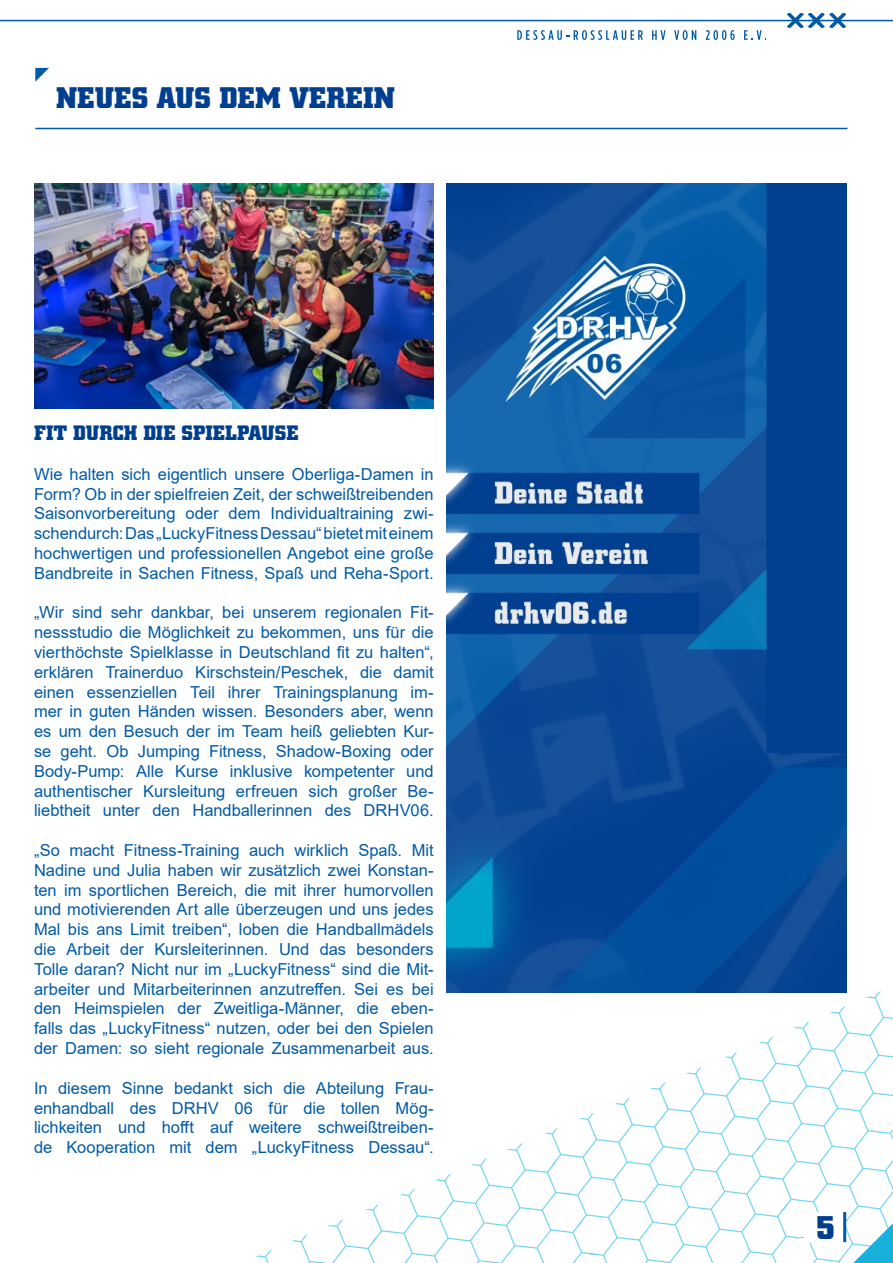
<style>
.page{position:relative;width:893px;height:1263px;background:#fff}
.page>*{position:absolute;margin:0;border:0;box-sizing:border-box;transform-origin:0 0}
.t1{font:700 33px "Square Slabserif 711 Pro";color:#003f90}
.t2{font:700 30px "Square Slabserif 711 Pro";color:#003f90}
.t3{font:700 21px "Square Slabserif 711 Pro";color:#003f90}
.t4{font:16.5px/19.8px "Arial";color:#005aa7;text-align:justify}
</style>
<div class="page">
<hr style="left:0;top:20px;width:893px;height:1px;background:#005aa7">
<svg style="left:518px;top:30px;width:125px;height:10px"></svg>
<svg style="left:652px;top:30px;width:13px;height:10px"></svg>
<svg style="left:674px;top:30px;width:22px;height:10px"></svg>
<svg style="left:706px;top:30px;width:29px;height:10px"></svg>
<svg style="left:744px;top:30px;width:22px;height:10px"></svg>
<svg style="left:787px;top:13px;width:59px;height:15px"></svg>
<svg style="left:255px;top:982px;width:638px;height:281px"></svg>
<svg style="left:35px;top:68px;width:14px;height:14px"></svg>
<hr style="left:35px;top:128px;width:812px;height:1px;background:#005aa7">
<img style="left:34px;top:184px;width:400px;height:225px">
<img style="left:446px;top:184px;width:400px;height:809px">
<h2 class="t2" style="left:56px;top:78px;width:340px">NEUES AUS DEM VEREIN</h2>
<p class="t3" style="left:34px;top:419px;width:266px">FIT DURCH DIE SPIELPAUSE</p>
<p class="t4" style="left:34px;top:464px;width:401px">Wie halten sich eigentlich unsere Oberliga-Damen in Form? Ob in der spielfreien Zeit, der schweißtreibenden Saisonvorbereitung oder dem Individualtraining zwi&shy;schendurch: Das „LuckyFitness Dessau“ bietet mit einem hochwertigen und professionellen Angebot eine große Bandbreite in Sachen Fitness, Spaß und Reha-Sport.</p>
<p class="t4" style="left:34px;top:603px;width:401px">„Wir sind sehr dankbar, bei unserem regionalen Fit&shy;nessstudio die Möglichkeit zu bekommen, uns für die vierthöchste Spielklasse in Deutschland fit zu halten“, erklären Trainerduo Kirschstein/Peschek, die damit einen essenziellen Teil ihrer Trainingsplanung im&shy;mer in guten Händen wissen. Besonders aber, wenn es um den Besuch der im Team heiß geliebten Kur&shy;se geht. Ob Jumping Fitness, Shadow-Boxing oder Body-Pump: Alle Kurse inklusive kompetenter und authentischer Kursleitung erfreuen sich großer Be&shy;liebtheit unter den Handballerinnen des DRHV06.</p>
<p class="t4" style="left:34px;top:840px;width:401px">„So macht Fitness-Training auch wirklich Spaß. Mit Nadine und Julia haben wir zusätzlich zwei Konstan&shy;ten im sportlichen Bereich, die mit ihrer humorvollen und motivierenden Art alle überzeugen und uns jedes Mal bis ans Limit treiben“, loben die Handballmädels die Arbeit der Kursleiterinnen. Und das besonders Tolle daran? Nicht nur im „LuckyFitness“ sind die Mit&shy;arbeiter und Mitarbeiterinnen anzutreffen. Sei es bei den Heimspielen der Zweitliga-Männer, die eben&shy;falls das „LuckyFitness“ nutzen, oder bei den Spielen der Damen: so sieht regionale Zusammenarbeit aus.</p>
<p class="t4" style="left:34px;top:1078px;width:401px">In diesem Sinne bedankt sich die Abteilung Frau&shy;enhandball des DRHV 06 für die tollen Mög&shy;lichkeiten und hofft auf weitere schweißtreiben&shy;de Kooperation mit dem „LuckyFitness Dessau“.</p>
<h1 class="t1" style="left:816px;top:1205px;width:20px">5</h1>
</div>
